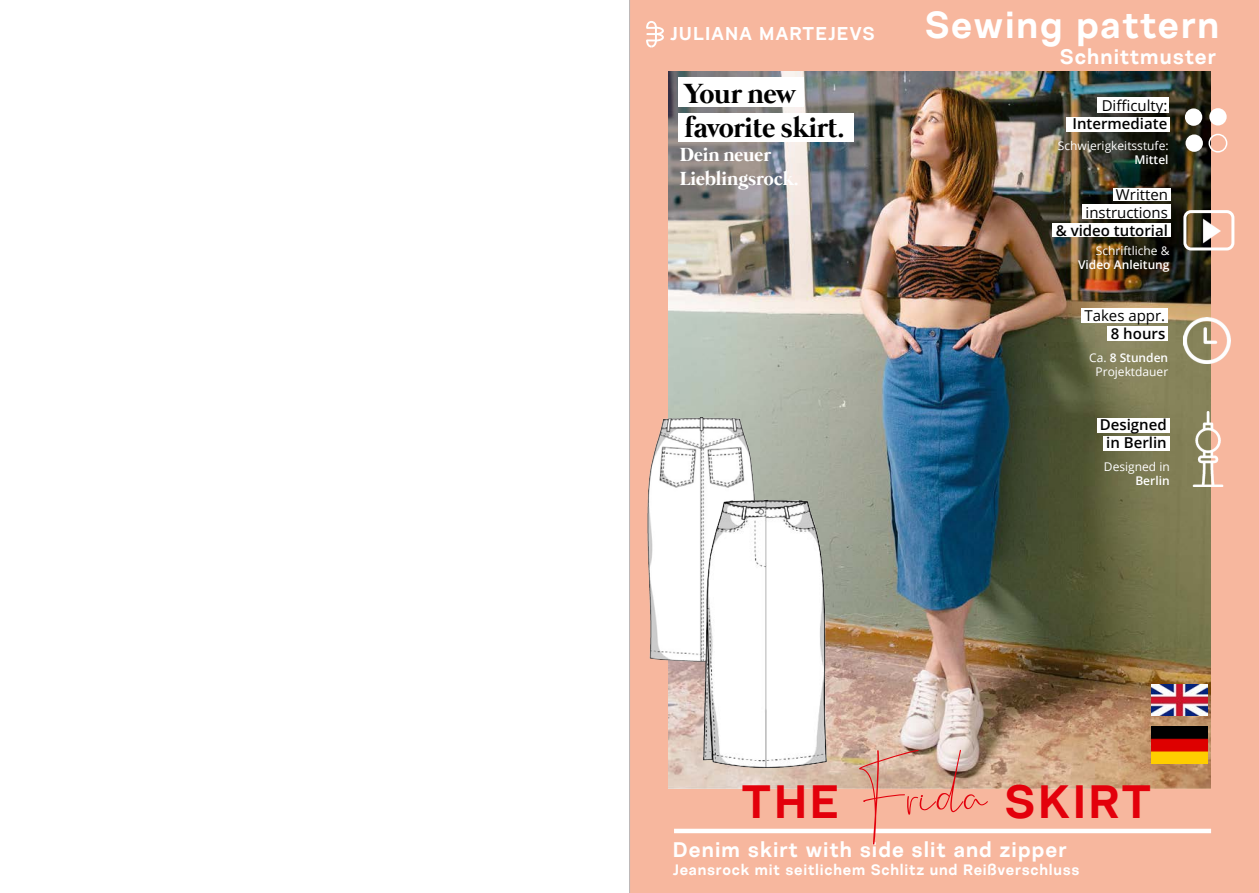
<style>
.page{position:relative;width:1259px;height:893px;background:#fff}
.page>*{position:absolute;margin:0;border:0;box-sizing:border-box;transform-origin:0 0}
.t1{font:108px "Cellina";letter-spacing:.015em;color:#e3000b}
.t2{font:700 46.5px "Nurom";letter-spacing:.05em;color:#e3000b}
.t3{font:700 37.5px "Nurom";letter-spacing:.05em;color:#fff}
.t4{font:700 28.5px/34.2px "Mermaid";color:#000}
.t5{font:700 21px "Nurom";letter-spacing:.05em;color:#fff}
.t6{font:700 19.5px/23.4px "Mermaid";color:#fff}
.t7{font:700 18.45px "Nurom";letter-spacing:.05em;color:#fff}
.t8{font:600 15px/18px "Open Sans";color:#000;text-align:center}
.t9{font:700 15px "Nurom";letter-spacing:.05em;color:#fff}
.t10{font:15px/18px "Open Sans";color:#000;text-align:right}
.t11{font:12px/14.4px "Open Sans";color:#fff;text-align:center}
.t12{font:600 12px "Open Sans";color:#fff}
.s1{font-weight:600}
</style>
<div class="page">
<div style="left:629px;top:0;width:630px;height:893px;background:#f7b79e"></div>
<img style="left:668px;top:71px;width:542px;height:717px">
<img style="left:1183px;top:317px;width:47px;height:47px">
<img style="left:1170px;top:411px;width:54px;height:75px">
<div style="left:1081px;top:308px;width:87px;height:15px;background:#fff"></div>
<div style="left:1107px;top:326px;width:61px;height:15px;background:#fff"></div>
<svg style="left:646px;top:21px;width:18px;height:27px"></svg>
<hr style="left:674px;top:829px;width:537px;height:4px;background:#fff">
<div style="left:1185px;top:108px;width:17px;height:18px;background:#fff;border-radius:50%"></div>
<div style="left:1209px;top:108px;width:17px;height:18px;background:#fff;border-radius:50%"></div>
<div style="left:1185px;top:134px;width:18px;height:18px;background:#fff;border-radius:50%"></div>
<div style="left:1208px;top:134px;width:19px;height:19px;border:2px solid #fff;border-radius:50%"></div>
<div style="left:1097px;top:418px;width:72px;height:15px;background:#fff"></div>
<div style="left:1103px;top:436px;width:66px;height:14px;background:#fff"></div>
<div style="left:678px;top:77px;width:125px;height:30px;background:#fff"></div>
<div style="left:678px;top:114px;width:175px;height:28px;background:#fff"></div>
<div style="left:1097px;top:98px;width:71px;height:15px;background:#fff"></div>
<div style="left:1066px;top:117px;width:103px;height:15px;background:#fff"></div>
<div style="left:1113px;top:188px;width:57px;height:13px;background:#fff"></div>
<div style="left:1082px;top:205px;width:89px;height:14px;background:#fff"></div>
<div style="left:1052px;top:223px;width:119px;height:14px;background:#fff"></div>
<div style="left:1183px;top:210px;width:51px;height:40px;border:3px solid #fff;border-radius:6px"></div>
<img style="left:1197px;top:215px;width:24px;height:31px">
<img style="left:647px;top:418px;width:116px;height:245px">
<img style="left:704px;top:499px;width:136px;height:269px">
<hr style="left:629px;top:0;width:1px;height:893px;background:#b9b9ba">
<img style="left:1151px;top:684px;width:56px;height:31px">
<img style="left:1151px;top:726px;width:56px;height:37px">
<h3 class="t7" style="left:670px;top:22px;width:206px">JULIANA MARTEJEVS</h3>
<h3 class="t4" style="left:684px;top:78px;width:162px">Your new favorite skirt.</h3>
<h3 class="t6" style="left:680px;top:145px;width:120px">Dein neuer<br>Lieblingsrock.</h3>
<h3 class="t3" style="left:924px;top:0;width:296px">Sewing pattern</h3>
<h3 class="t5" style="left:1059px;top:44px;width:158px">Schnittmuster</h3>
<p class="t10" style="left:1101px;top:96px;width:67px">Difficulty:</p>
<p class="t8" style="left:1072px;top:114px;width:96px">Intermediate</p>
<p class="t11" style="left:1058px;top:138px;width:112px">Schwierigkeitsstufe:</p>
<p class="t12" style="left:1134px;top:152px;width:36px">Mittel</p>
<p class="t10" style="left:1085px;top:185px;width:84px">Written instructions</p>
<p class="t8" style="left:1055px;top:221px;width:114px">&amp; video tutorial</p>
<p class="t11" style="left:1096px;top:243px;width:75px">Schriftliche &amp;</p>
<p class="t12" style="left:1078px;top:257px;width:93px">Video Anleitung</p>
<p class="t10" style="left:1084px;top:306px;width:82px">Takes appr.</p>
<p class="t8" style="left:1110px;top:324px;width:56px">8 hours</p>
<p class="t11" style="left:1089px;top:350px;width:81px">Ca. <span class="s1">8 Stunden<br></span>Projektdauer</p>
<p class="t8" style="left:1099px;top:415px;width:69px">Designed in Berlin</p>
<p class="t11" style="left:1104px;top:459px;width:67px">Designed in</p>
<p class="t12" style="left:1135px;top:472px;width:36px">Berlin</p>
<h1 class="t1" style="left:859px;top:744px;width:129px">Frida</h1>
<h2 class="t2" style="left:741px;top:772px;width:100px">THE</h2>
<h2 class="t2" style="left:1004px;top:772px;width:149px">SKIRT</h2>
<h3 class="t5" style="left:673px;top:836px;width:395px">Denim skirt with side slit and zipper</h3>
<p class="t9" style="left:673px;top:860px;width:408px">Jeansrock mit seitlichem Schlitz und Reißverschluss</p>
</div>
